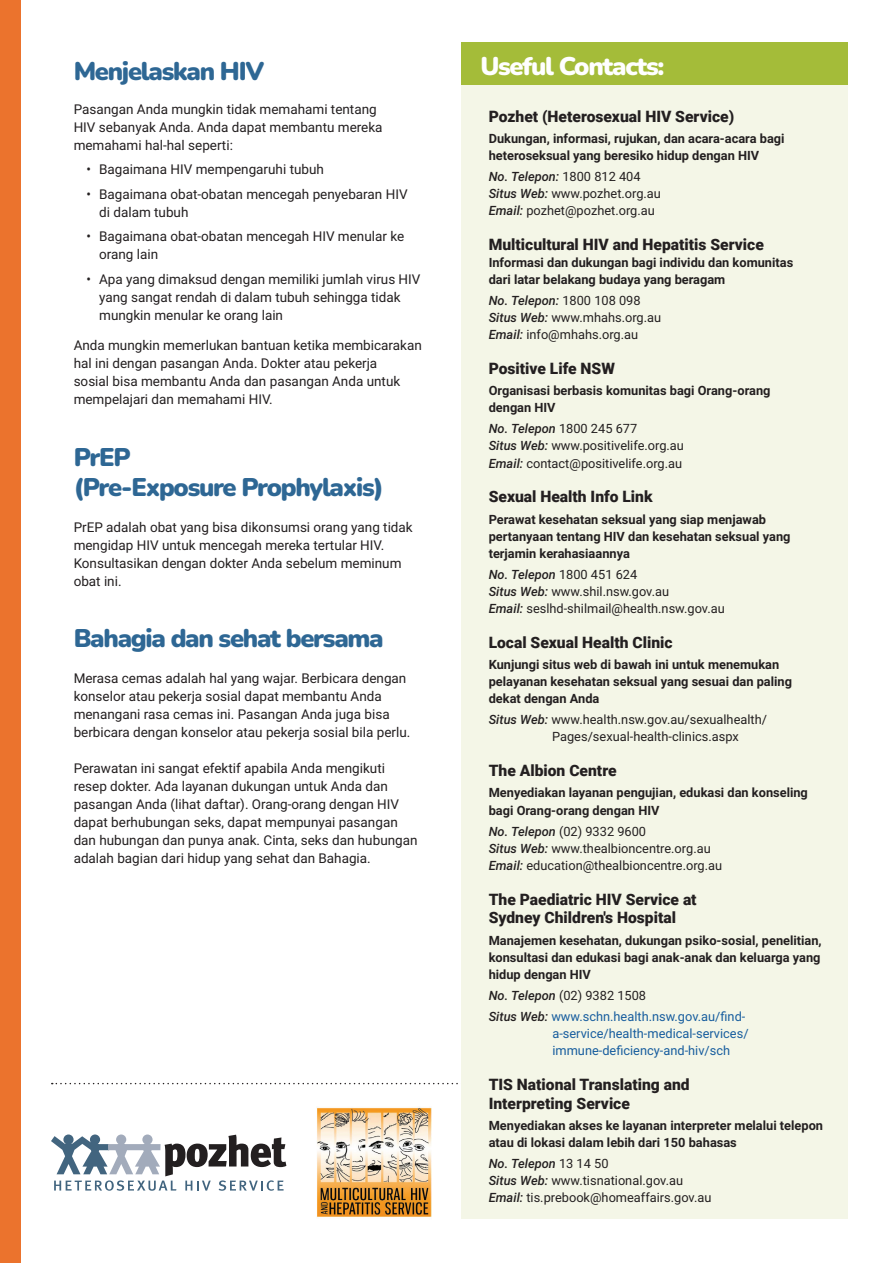
<style>
.page{position:relative;width:893px;height:1263px;background:#fff}
.page>*{position:absolute;margin:0;border:0;box-sizing:border-box;transform-origin:0 0}
.t1{font:900 25.5px/30.6px "Nunito";letter-spacing:-.05em;color:#2e6794}
.t2{font:900 25.5px "Nunito";letter-spacing:-.05em;color:#fff}
.t3{font:900 15.6px/18.8px "Roboto";color:#231f20}
.t4{font:13.5px/18px "Roboto";color:#231f20}
.t5{font:700 12.75px/17.1px "Roboto";color:#231f20}
.t6{font:12.75px/17.1px "Roboto";color:#231f20}
.t7{font:12.75px/21.3px "Roboto";color:#175d9e}
.s1{font-weight:500;font-style:italic}
.s2{font-weight:500;font-style:italic;color:#231f20}
.s3{color:#231f20}
</style>
<div class="page">
<div style="left:0;top:0;width:20px;height:1263px;background:#eb732d"></div>
<svg style="left:52px;top:1083px;width:406px;height:1px"></svg>
<svg style="left:51px;top:1134px;width:235px;height:57px"></svg>
<img style="left:317px;top:1107px;width:115px;height:110px">
<div style="left:461px;top:77px;width:387px;height:1142px;background:#f4f6e7"></div>
<div style="left:461px;top:42px;width:387px;height:42px;background:#a4bc39"></div>
<h1 class="t1" style="left:74px;top:55px;width:192px">Menjelaskan HIV</h1>
<p class="t4" style="left:74px;top:100px;width:310px">Pasangan Anda mungkin tidak memahami tentang<br>HIV sebanyak Anda. Anda dapat membantu mereka memahami hal-hal seperti:</p>
<p class="t4" style="left:86px;top:160px;width:239px">• Bagaimana HIV mempengaruhi tubuh</p>
<p class="t4" style="left:99px;top:184px;width:310px;text-indent:-13px">• Bagaimana obat-obatan mencegah penyebaran HIV di dalam tubuh</p>
<p class="t4" style="left:99px;top:227px;width:307px;text-indent:-13px">• Bagaimana obat-obatan mencegah HIV menular ke orang lain</p>
<p class="t4" style="left:99px;top:269px;width:323px;text-indent:-13px">• Apa yang dimaksud dengan memiliki jumlah virus HIV yang sangat rendah di dalam tubuh sehingga tidak mungkin menular ke orang lain</p>
<p class="t4" style="left:74px;top:336px;width:350px">Anda mungkin memerlukan bantuan ketika membicarakan hal ini dengan pasangan Anda. Dokter atau pekerja<br>sosial bisa membantu Anda dan pasangan Anda untuk mempelajari dan memahami HIV.</p>
<h1 class="t1" style="left:74px;top:440px;width:312px">PrEP<br>(Pre-Exposure Prophylaxis)</h1>
<p class="t4" style="left:74px;top:518px;width:341px">PrEP adalah obat yang bisa dikonsumsi orang yang tidak mengidap HIV untuk mencegah mereka tertular HIV.<br>Konsultasikan dengan dokter Anda sebelum meminum obat ini.</p>
<h1 class="t1" style="left:74px;top:622px;width:312px">Bahagia dan sehat bersama</h1>
<p class="t4" style="left:74px;top:669px;width:338px">Merasa cemas adalah hal yang wajar. Berbicara dengan konselor atau pekerja sosial dapat membantu Anda menangani rasa cemas ini. Pasangan Anda juga bisa berbicara dengan konselor atau pekerja sosial bila perlu.</p>
<p class="t4" style="left:74px;top:759px;width:345px">Perawatan ini sangat efektif apabila Anda mengikuti resep dokter. Ada layanan dukungan untuk Anda dan pasangan Anda (lihat daftar). Orang-orang dengan HIV dapat berhubungan seks, dapat mempunyai pasangan dan hubungan dan punya anak. Cinta, seks dan hubungan adalah bagian dari hidup yang sehat dan Bahagia.</p>
<h1 class="t2" style="left:480px;top:49px;width:186px">Useful Contacts:</h1>
<p class="t3" style="left:489px;top:106px;width:247px">Pozhet (Heterosexual HIV Service)</p>
<p class="t5" style="left:489px;top:129px;width:297px">Dukungan, informasi, rujukan, dan acara-acara bagi heteroseksual yang beresiko hidup dengan HIV</p>
<p class="t6" style="left:489px;top:167px;width:174px"><span class="s1">No. Telepon:</span> 1800 812 404<br><span class="s1">Situs Web:</span> www.pozhet.org.au<br><span class="s1">Email:</span> pozhet@pozhet.org.au</p>
<p class="t3" style="left:489px;top:234px;width:277px">Multicultural HIV and Hepatitis Service</p>
<p class="t5" style="left:489px;top:253px;width:306px">Informasi dan dukungan bagi individu dan komunitas dari latar belakang budaya yang beragam</p>
<p class="t6" style="left:489px;top:292px;width:174px"><span class="s1">No. Telepon:</span> 1800 108 098<br><span class="s1">Situs Web:</span> www.mhahs.org.au<br><span class="s1">Email:</span> info@mhahs.org.au</p>
<p class="t3" style="left:489px;top:359px;width:128px">Positive Life NSW</p>
<p class="t5" style="left:489px;top:382px;width:283px">Organisasi berbasis komunitas bagi Orang-orang dengan HIV</p>
<p class="t6" style="left:489px;top:420px;width:197px"><span class="s1">No. Telepon</span> 1800 245 677<br><span class="s1">Situs Web:</span> www.positivelife.org.au<br><span class="s1">Email:</span> contact@positivelife.org.au</p>
<p class="t3" style="left:489px;top:487px;width:165px">Sexual Health Info Link</p>
<p class="t5" style="left:489px;top:510px;width:303px">Perawat kesehatan seksual yang siap menjawab pertanyaan tentang HIV dan kesehatan seksual yang terjamin kerahasiaannya</p>
<p class="t6" style="left:489px;top:565px;width:238px"><span class="s1">No. Telepon</span> 1800 451 624<br><span class="s1">Situs Web:</span> www.shil.nsw.gov.au<br><span class="s1">Email:</span> seslhd-shilmail@health.nsw.gov.au</p>
<p class="t3" style="left:489px;top:632px;width:185px">Local Sexual Health Clinic</p>
<p class="t5" style="left:489px;top:655px;width:305px">Kunjungi situs web di bawah ini untuk menemukan pelayanan kesehatan seksual yang sesuai dan paling dekat dengan Anda</p>
<p class="t6" style="left:552px;top:711px;width:216px;text-indent:-63px"><span class="s1">Situs Web:</span> www.health.nsw.gov.au/sexualhealth/<br>Pages/sexual-health-clinics.aspx</p>
<p class="t3" style="left:489px;top:761px;width:129px">The Albion Centre</p>
<p class="t5" style="left:489px;top:784px;width:321px">Menyediakan layanan pengujian, edukasi dan konseling bagi Orang-orang dengan HIV</p>
<p class="t6" style="left:489px;top:822px;width:235px"><span class="s1">No. Telepon</span> (02) 9332 9600<br><span class="s1">Situs Web:</span> www.thealbioncentre.org.au<br><span class="s1">Email:</span> education@thealbioncentre.org.au</p>
<p class="t3" style="left:489px;top:889px;width:209px">The Paediatric HIV Service at<br>Sydney Children's Hospital</p>
<p class="t5" style="left:489px;top:931px;width:335px;text-align:justify">Manajemen kesehatan, dukungan psiko-sosial, penelitian, konsultasi dan edukasi bagi anak-anak dan keluarga yang hidup dengan HIV</p>
<p class="t7" style="left:489px;top:984px;width:258px"><span class="s2">No. Telepon</span> <span class="s3">(02) 9382 1508<br></span><span class="s2">Situs Web:</span> www.schn.health.nsw.gov.au/find-</p>
<p class="t7" style="left:552px;top:1024px;width:198px;line-height:17.1px">a-service/health-medical-services/ immune-deficiency-and-hiv/sch</p>
<p class="t3" style="left:489px;top:1075px;width:203px">TIS National Translating and<br>Interpreting Service</p>
<p class="t5" style="left:489px;top:1116px;width:336px">Menyediakan akses ke layanan interpreter melalui telepon atau di lokasi dalam lebih dari 150 bahasas</p>
<p class="t6" style="left:489px;top:1154px;width:224px"><span class="s1">No. Telepon</span> 13 14 50<br><span class="s1">Situs Web:</span> www.tisnational.gov.au<br><span class="s1">Email:</span> tis.prebook@homeaffairs.gov.au</p>
</div>
